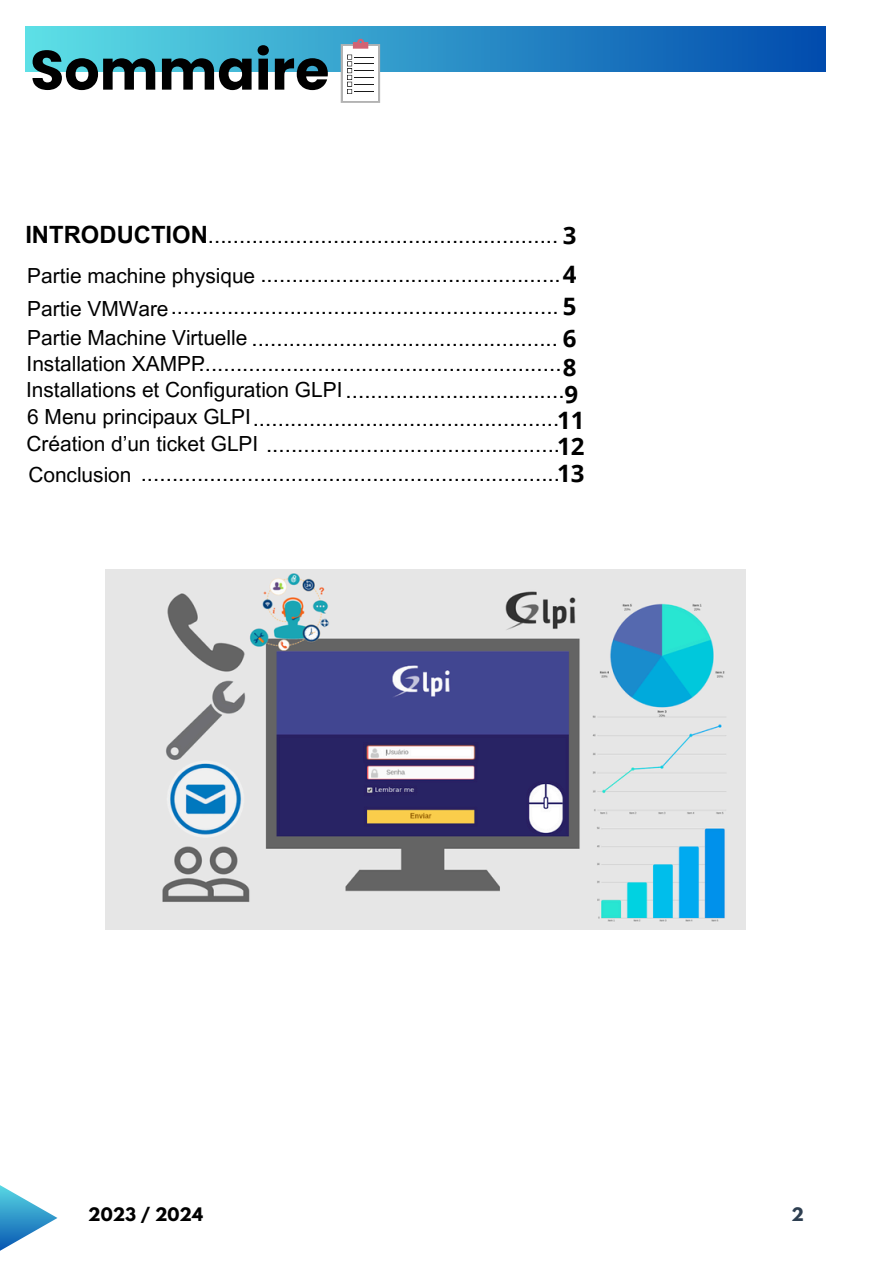
<style>
.page{position:relative;width:894px;height:1264px;background:#fff}
.page>*{position:absolute;margin:0;border:0;box-sizing:border-box;transform-origin:0 0}
.t1{font:700 55.5px "Poppins";color:#000}
.t2{font:700 24px "Open Sans";color:#000}
.t3{font:700 23.85px "Arial MT Pro";color:#000}
.t4{font:22.5px "Arial MT Pro";color:#000}
.t5{font:20.85px "Arial MT Pro";color:#000}
.t6{font:700 16.5px "League Spartan";color:#000}
.t7{font:700 16.5px "League Spartan";color:#2e3f51}
.s1{font-size:20.85px}
.s2{font-family:"Open Sans";font-weight:700;font-size:24px}
</style>
<div class="page">
<div style="left:25px;top:26px;width:800px;height:45px;background:linear-gradient(to right,#5de0e6,#014bad)"></div>
<svg style="left:0;top:1185px;width:57px;height:66px"></svg>
<svg style="left:340px;top:39px;width:40px;height:64px"></svg>
<img style="left:106px;top:570px;width:639px;height:359px">
<p class="t1" style="left:30px;top:31px;width:301px">Sommaire</p>
<h1 class="t3" style="left:25px;top:225px;width:184px">INTRODUCTION</h1>
<p class="t4" style="left:27px;top:266px;width:550px"><span class="s1">Partie machine physique</span> ................................................<span class="s2">4</span></p>
<h2 class="t5" style="left:27px;top:301px;width:143px">Partie VMWare</h2>
<p class="t4" style="left:27px;top:329px;width:550px"><span class="s1">Partie Machine Virtuelle</span> ................................................. <span class="s2">6</span></p>
<p class="t5" style="left:27px;top:355px;width:180px">Installation XAMPP</p>
<h3 class="t4" style="left:26px;top:381px;width:540px"><span class="s1">Installations et Configuration GLPI</span>...................................</h3>
<p class="t5" style="left:27px;top:408px;width:225px">6 Menu principaux GLPI</p>
<p class="t4" style="left:27px;top:435px;width:535px"><span class="s1">Création d’un ticket GLPI</span> ...............................................</p>
<p class="t4" style="left:28px;top:465px;width:557px"><span class="s1">Conclusion</span> ...................................................................<span class="s2">13</span></p>
<h3 class="t4" style="left:201px;top:227px;width:376px">......................................................... <span class="s2">3</span></h3>
<p class="t4" style="left:171px;top:298px;width:407px">.............................................................. <span class="s2">5</span></p>
<h3 class="t2" style="left:562px;top:350px;width:15px">8</h3>
<p class="t2" style="left:564px;top:378px;width:15px">9</p>
<p class="t2" style="left:557px;top:403px;width:29px">11</p>
<h3 class="t2" style="left:557px;top:429px;width:29px">12</h3>
<h3 class="t4" style="left:198px;top:354px;width:364px">..........................................................</h3>
<p class="t4" style="left:253px;top:410px;width:308px">.................................................</p>
<h3 class="t6" style="left:88px;top:1206px;width:116px">2023 / 2024</h3>
<p class="t7" style="left:791px;top:1206px;width:14px">2</p>
</div>
